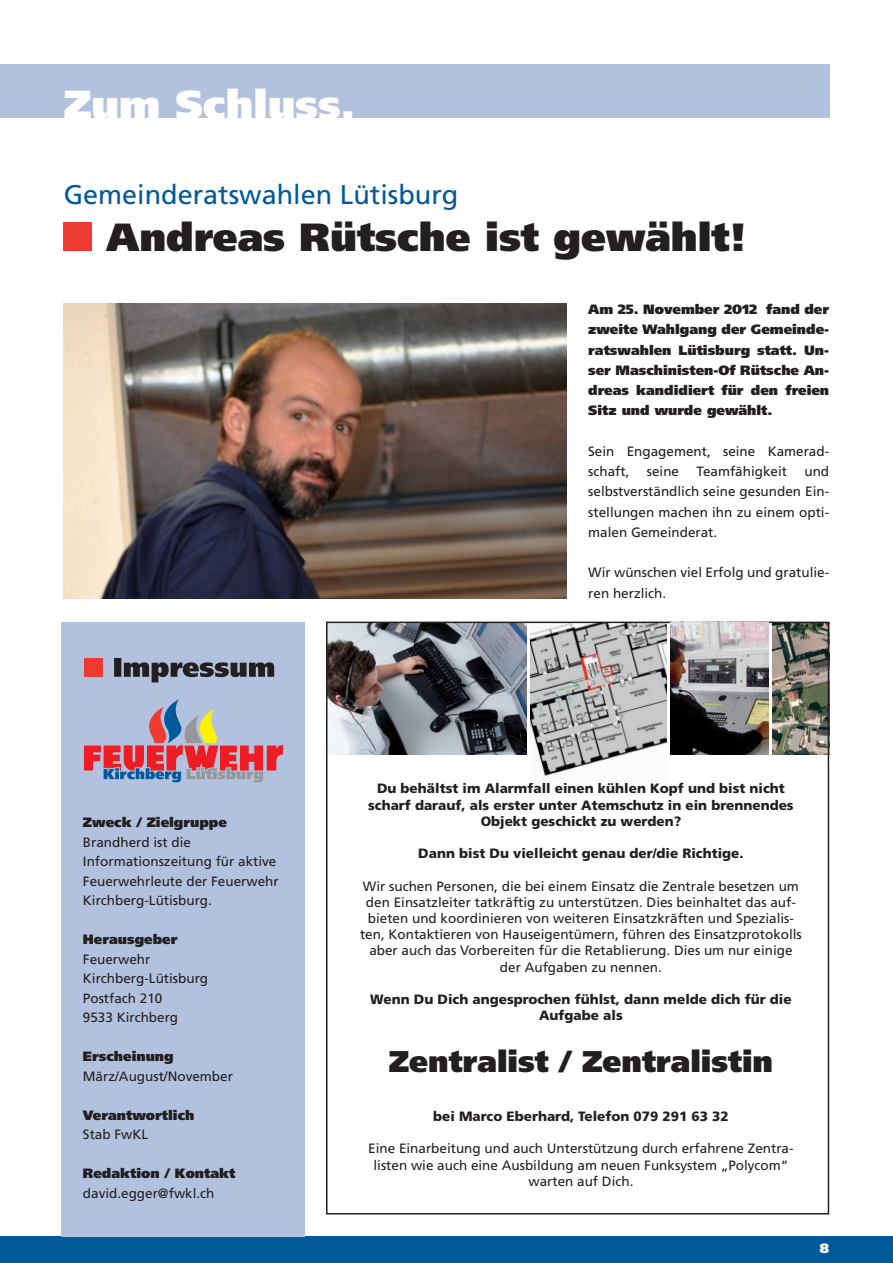
<style>
.page{position:relative;width:893px;height:1263px;background:#fff}
.page>*{position:absolute;margin:0;border:0;box-sizing:border-box;transform-origin:0 0}
.t1{font:900 40.5px "Frutiger";color:#fff}
.t2{font:900 39.3px "Frutiger";color:#231f20}
.t3{font:900 30px "Frutiger";color:#231f20}
.t4{font:27px "Frutiger";color:#00599a}
.t5{font:13.5px/16.2px "Frutiger";color:#231f20}
.t6{font:900 13.5px/16.2px "Frutiger";color:#231f20;text-align:center}
.t7{font:900 13.5px/20.2px "Frutiger";color:#231f20;text-align:justify}
.t8{font:900 13.5px "Frutiger";color:#fff}
</style>
<div class="page">
<div style="left:0;top:1236px;width:893px;height:27px;background:#00599a"></div>
<div style="left:62px;top:622px;width:243px;height:614px;background:#b2c2de"></div>
<svg style="left:84px;top:699px;width:199px;height:83px"></svg>
<div style="left:0;top:64px;width:829px;height:53px;background:#b2c2de"></div>
<svg style="left:114px;top:658px;width:160px;height:24px"></svg>
<div style="left:84px;top:658px;width:19px;height:19px;background:#ee3b32"></div>
<img style="left:329px;top:625px;width:197px;height:130px">
<img style="left:772px;top:625px;width:54px;height:130px">
<div style="left:64px;top:222px;width:28px;height:29px;background:#ee3b32"></div>
<img style="left:531px;top:625px;width:136px;height:152px">
<div style="left:326px;top:622px;width:503px;height:592px;border:2px solid #231f20"></div>
<img style="left:671px;top:622px;width:98px;height:132px">
<img style="left:64px;top:304px;width:503px;height:295px">
<h1 class="t1" style="left:64px;top:80px;width:293px">Zum Schluss.</h1>
<h3 class="t4" style="left:64px;top:178px;width:396px">Gemeinderatswahlen Lütisburg</h3>
<h2 class="t2" style="left:107px;top:213px;width:641px">Andreas Rütsche ist gewählt!</h2>
<p class="t7" style="left:83px;top:812px;width:146px">Zweck / Zielgruppe</p>
<p class="t5" style="left:83px;top:832px;width:197px;line-height:19.5px">Brandherd ist die<br>Informationszeitung für aktive<br>Feuerwehrleute der Feuerwehr<br>Kirchberg-Lütisburg.</p>
<p class="t7" style="left:83px;top:929px;width:96px">Herausgeber</p>
<p class="t5" style="left:83px;top:949px;width:127px;line-height:19.5px">Feuerwehr<br>Kirchberg-Lütisburg<br>Postfach 210<br>9533 Kirchberg</p>
<p class="t7" style="left:83px;top:1046px;width:92px">Erscheinung</p>
<p class="t5" style="left:83px;top:1068px;width:152px">März/August/November</p>
<p class="t7" style="left:83px;top:1105px;width:113px">Verantwortlich</p>
<p class="t5" style="left:83px;top:1126px;width:67px">Stab FwKL</p>
<p class="t7" style="left:83px;top:1163px;width:154px">Redaktion / Kontakt</p>
<p class="t5" style="left:83px;top:1185px;width:133px">david.egger@fwkl.ch</p>
<p class="t7" style="left:588px;top:299px;width:242px">Am 25. November 2012 fand der zweite Wahlgang der Gemeinde&shy;ratswahlen Lütisburg statt. Un&shy;ser Maschinisten-Of Rütsche An&shy;dreas kandidiert für den freien Sitz und wurde gewählt.</p>
<p class="t5" style="left:588px;top:441px;width:242px;line-height:20.2px">Sein Engagement, seine Kamerad&shy;schaft,</p>
<p class="t5" style="left:647px;top:463px;width:34px">seine</p>
<p class="t5" style="left:696px;top:463px;width:92px">Teamfähigkeit</p>
<p class="t5" style="left:588px;top:461px;width:242px;line-height:20.2px;text-align:justify;text-indent:216px">und selbstverständlich seine gesunden Ein&shy;stellungen machen ihn zu einem opti&shy;malen Gemeinderat.</p>
<p class="t5" style="left:588px;top:562px;width:242px;line-height:20.2px">Wir wünschen viel Erfolg und gratulie&shy;ren herzlich.</p>
<p class="t6" style="left:368px;top:780px;width:427px">Du behältst im Alarmfall einen kühlen Kopf und bist nicht scharf darauf, als erster unter Atemschutz in ein brennendes<br>Objekt geschickt zu werden?</p>
<p class="t6" style="left:418px;top:845px;width:327px">Dann bist Du vielleicht genau der/die Richtige.</p>
<p class="t5" style="left:360px;top:878px;width:443px;text-align:center">Wir suchen Personen, die bei einem Einsatz die Zentrale besetzen um den Einsatzleiter tatkräftig zu unterstützen. Dies beinhaltet das auf&shy;bieten und koordinieren von weiteren Einsatzkräften und Spezialis&shy;ten, Kontaktieren von Hauseigentümern, führen des Einsatzprotokolls aber auch das Vorbereiten für die Retablierung. Dies um nur einige der Aufgaben zu nennen.</p>
<p class="t6" style="left:370px;top:991px;width:423px">Wenn Du Dich angesprochen fühlst, dann melde dich für die<br>Aufgabe als</p>
<h3 class="t3" style="left:389px;top:1043px;width:386px">Zentralist / Zentralistin</h3>
<p class="t6" style="left:433px;top:1108px;width:297px">bei Marco Eberhard, Telefon 079 291 63 32</p>
<p class="t5" style="left:368px;top:1140px;width:427px;text-align:center">Eine Einarbeitung und auch Unterstützung durch erfahrene Zentra&shy;listen wie auch eine Ausbildung am neuen Funksystem „Polycom“ warten auf Dich.</p>
<p class="t8" style="left:820px;top:1240px;width:11px">8</p>
</div>
